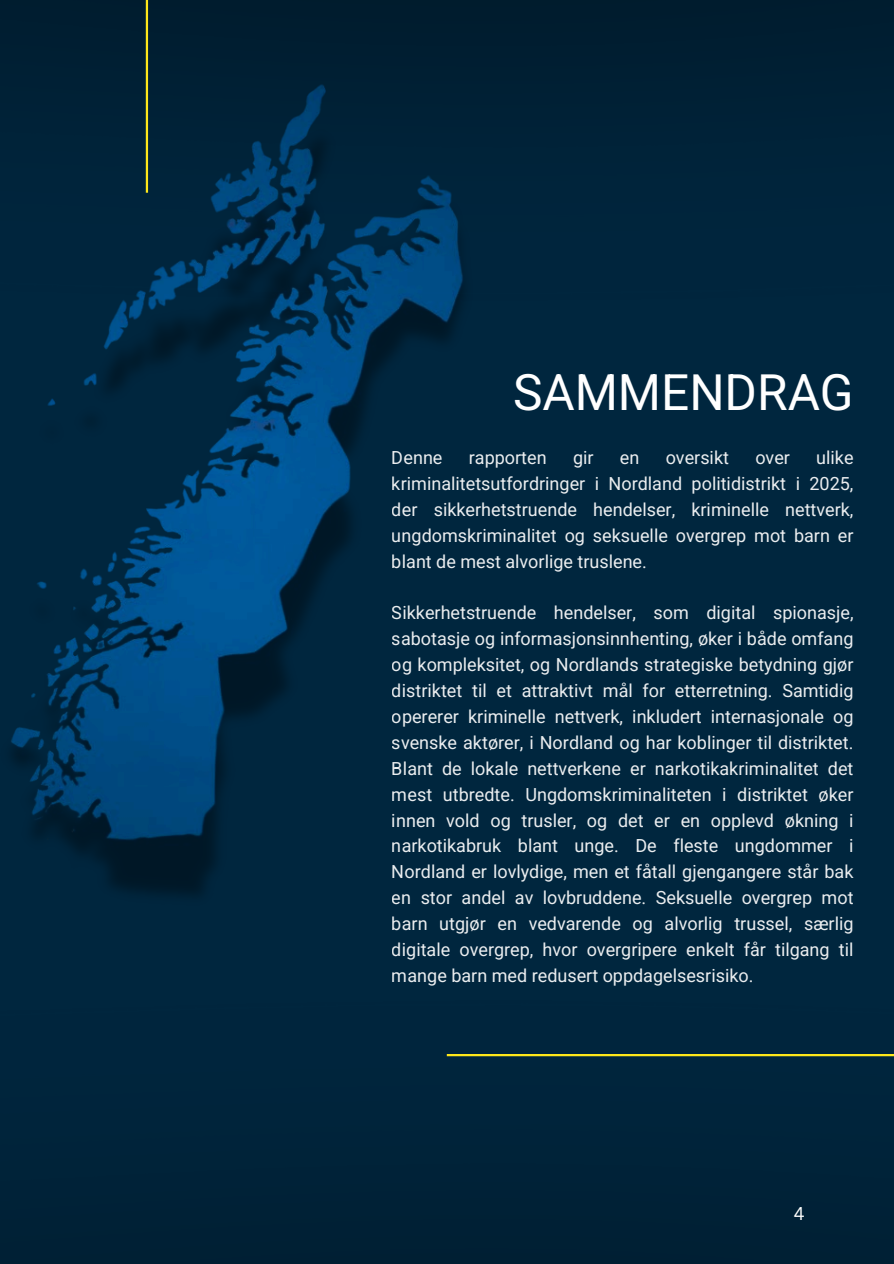
<style>
.page{position:relative;width:894px;height:1264px;background:#fff}
.page>*{position:absolute;margin:0;border:0;box-sizing:border-box;transform-origin:0 0}
.t1{font:49.5px "Roboto";color:#fff}
.t2{font:18px/25.8px "Roboto";color:#fff;text-align:justify}
.t3{font:18px "Canva Sans";color:#fffffe}
</style>
<div class="page">
<div style="left:0;top:0;width:893px;height:1263px;background:#00263e"></div>
<div style="left:0;top:0;width:893px;height:81px;background:#001e31"></div>
<img style="left:218px;top:1056px;width:675px;height:207px">
<img style="left:0;top:74px;width:489px;height:821px">
<hr style="left:146px;top:0;width:2px;height:193px;background:#fee71a">
<hr style="left:446px;top:1053px;width:447px;height:3px;background:#fee71a">
<p class="t1" style="left:513px;top:364px;width:342px">SAMMENDRAG</p>
<p class="t2" style="left:391px;top:445px;width:463px;text-indent:424px">ulike kriminalitetsutfordringer i Nordland politidistrikt i 2025, der sikkerhetstruende hendelser, kriminelle nettverk, ungdomskriminalitet og seksuelle overgrep mot barn er blant de mest alvorlige truslene.</p>
<p class="t2" style="left:391px;top:600px;width:463px">Sikkerhetstruende hendelser, som digital spionasje, sabotasje og informasjonsinnhenting, øker i både omfang og kompleksitet, og Nordlands strategiske betydning gjør distriktet til et attraktivt mål for etterretning. Samtidig opererer kriminelle nettverk, inkludert internasjonale og svenske aktører, i Nordland og har koblinger til distriktet.<br>Blant de lokale nettverkene er narkotikakriminalitet det mest utbredte. Ungdomskriminaliteten i distriktet øker innen vold og trusler, og det er en opplevd økning i narkotikabruk blant unge. De fleste ungdommer i Nordland er lovlydige, men et fåtall gjengangere står bak en stor andel av lovbruddene. Seksuelle overgrep mot barn utgjør en vedvarende og alvorlig trussel, særlig digitale overgrep, hvor overgripere enkelt får tilgang til mange barn med redusert oppdagelsesrisiko.</p>
<p class="t2" style="left:391px;top:445px;width:52px">Denne</p>
<p class="t2" style="left:468px;top:445px;width:79px">rapporten</p>
<p class="t2" style="left:573px;top:445px;width:22px">gir</p>
<p class="t2" style="left:619px;top:445px;width:21px">en</p>
<p class="t2" style="left:665px;top:445px;width:65px">oversikt</p>
<p class="t2" style="left:755px;top:445px;width:36px">over</p>
<p class="t3" style="left:793px;top:1200px;width:12px">4</p>
</div>
